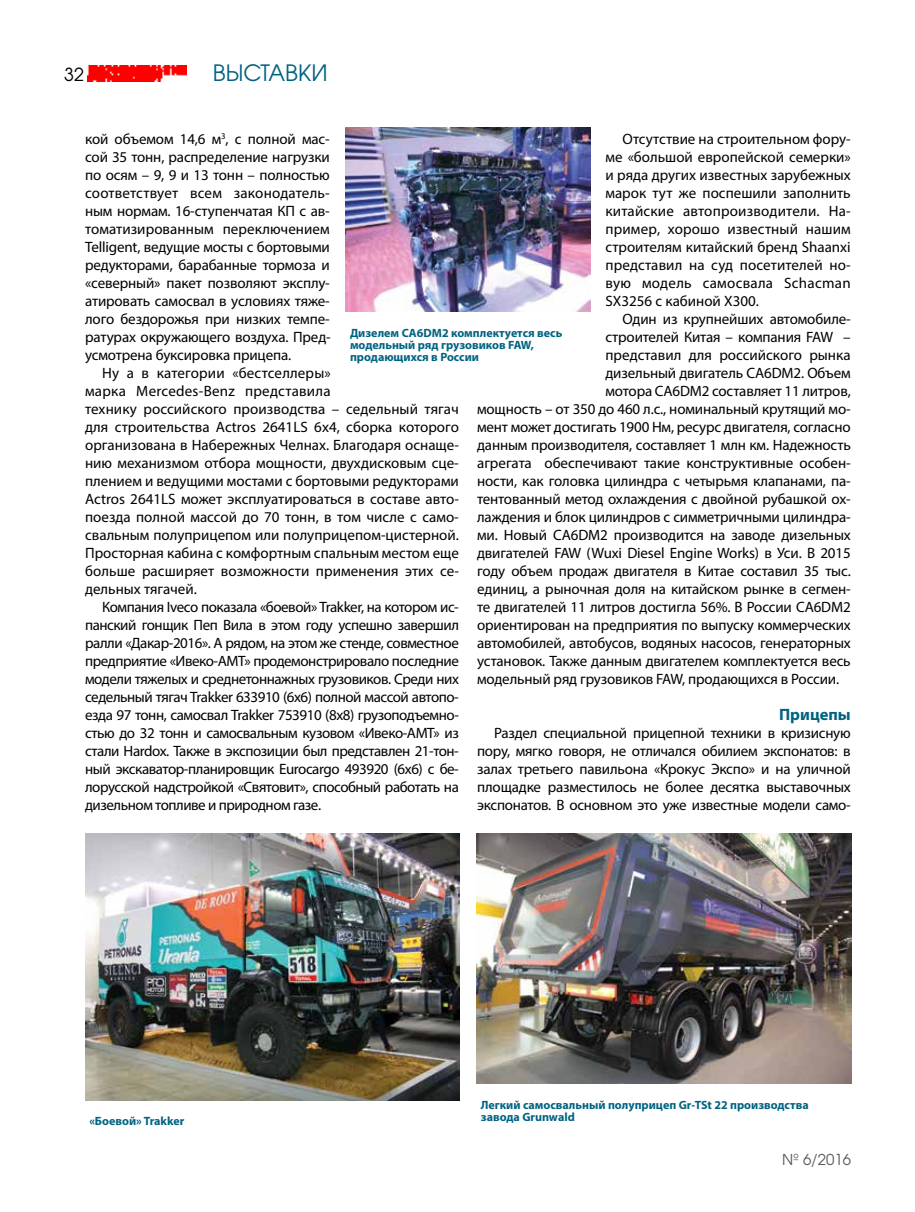
<style>
.page{position:relative;width:915px;height:1212px;background:#fff}
.page>*{position:absolute;margin:0;border:0;box-sizing:border-box;transform-origin:0 0}
.t1{font:22.5px "AG Avalanche C";color:#006382}
.t2{font:18px "AG Avalanche C";color:#000}
.t3{font:700 16.5px "Myriad Pro";color:#006382}
.t4{font:15px/18px "Myriad Pro";letter-spacing:-.01em;color:#000;text-align:justify}
.t5{font:15px "AG Avalanche C";color:#58595b}
.t6{font:700 12px/12px "Myriad Pro";color:#006382}
</style>
<div class="page">
<img style="left:88px;top:65px;width:99px;height:17px">
<img style="left:345px;top:128px;width:245px;height:184px">
<img style="left:476px;top:833px;width:374px;height:250px">
<img style="left:85px;top:833px;width:374px;height:267px">
<p class="t2" style="left:64px;top:63px;width:21px">32</p>
<h1 class="t1" style="left:213px;top:59px;width:116px">ВЫСТАВКИ</h1>
<p class="t4" style="left:85px;top:130px;width:247px">кой объемом 14,6 м<sup>3</sup>, с полной мас&shy;сой 35 тонн, распределение нагрузки по осям – 9, 9 и 13 тонн – полностью соответствует всем законодатель&shy;ным нормам. 16-ступенчатая КП с ав&shy;томатизированным переключением Telligent, ведущие мосты с бортовыми редукторами, барабанные тормоза и «северный» пакет позволяют эксплу&shy;атировать самосвал в условиях тяже&shy;лого бездорожья при низких темпе&shy;ратурах окружающего воздуха. Пред&shy;усмотрена буксировка прицепа.</p>
<p class="t4" style="left:85px;top:364px;width:375px;text-align:left;text-indent:17px">Ну а в категории «бестселлеры»<br>марка Mercedes-Benz представила<br>технику российского производства – седельный тягач для строительства Actros 2641LS 6x4, сборка которого организована в Набережных Челнах. Благодаря оснаще&shy;нию механизмом отбора мощности, двухдисковым сце&shy;плением и ведущими мостами с бортовыми редукторами Actros 2641LS может эксплуатироваться в составе авто&shy;поезда полной массой до 70 тонн, в том числе с само&shy;свальным полуприцепом или полуприцепом-цистерной.<br>Просторная кабина с комфортным спальным местом еще больше расширяет возможности применения этих се&shy;дельных тягачей.</p>
<p class="t4" style="left:85px;top:598px;width:375px;text-indent:17px">Компания Iveco показала «боевой» Trakker, на котором ис&shy;панский гонщик Пеп Вила в этом году успешно завершил ралли «Дакар-2016». А рядом, на этом же стенде, совместное предприятие «Ивеко-АМТ» продемонстрировало последние модели тяжелых и среднетоннажных грузовиков. Среди них седельный тягач Trakker 633910 (6х6) полной массой автопо&shy;езда 97 тонн, самосвал Trakker 753910 (8х8) грузоподъемно&shy;стью до 32 тонн и самосвальным кузовом «Ивеко-АМТ» из стали Hardox. Также в экспозиции был представлен 21-тон&shy;ный экскаватор-планировщик Eurocargo 493920 (6х6) с бе&shy;лорусской надстройкой «Святовит», способный работать на дизельном топливе и природном газе.</p>
<p class="t4" style="left:605px;top:130px;width:247px;text-indent:17px">Отсутствие на строительном фору&shy;ме «большой европейской семерки» и ряда других известных зарубежных марок тут же поспешили заполнить китайские автопроизводители. На&shy;пример, хорошо известный нашим строителям китайский бренд Shaanxi представил на суд посетителей но&shy;вую модель самосвала Schacman SX3256 с кабиной X300.</p>
<p class="t4" style="left:622px;top:310px;width:230px">Один из крупнейших автомобиле-</p>
<p class="t4" style="left:605px;top:328px;width:247px">строителей Китая – компания FAW –</p>
<p class="t4" style="left:605px;top:346px;width:247px">представил для российского рынка</p>
<p class="t4" style="left:605px;top:364px;width:247px">дизельный двигатель СА6DM2. Объем</p>
<p class="t4" style="left:605px;top:382px;width:247px">мотора СА6DM2 составляет 11 литров,</p>
<p class="t4" style="left:477px;top:400px;width:375px">мощность – от 350 до 460 л.с., номинальный крутящий мо-</p>
<p class="t4" style="left:477px;top:418px;width:375px">мент может достигать 1900 Нм, ресурс двигателя, согласно</p>
<p class="t4" style="left:477px;top:436px;width:375px">данным производителя, составляет 1 млн км. Надежность</p>
<p class="t4" style="left:477px;top:454px;width:375px">агрегата обеспечивают такие конструктивные особен-</p>
<p class="t4" style="left:477px;top:472px;width:375px">ности, как головка цилиндра с четырьмя клапанами, па-</p>
<p class="t4" style="left:477px;top:490px;width:375px">тентованный метод охлаждения с двойной рубашкой ох-</p>
<p class="t4" style="left:477px;top:508px;width:375px">лаждения и блок цилиндров с симметричными цилиндра-</p>
<p class="t4" style="left:477px;top:526px;width:375px">ми. Новый СА6DM2 производится на заводе дизельных</p>
<p class="t4" style="left:477px;top:544px;width:375px">двигателей FAW (Wuxi Diesel Engine Works) в Уси. В 2015</p>
<p class="t4" style="left:477px;top:562px;width:375px">году объем продаж двигателя в Китае составил 35 тыс.</p>
<p class="t4" style="left:477px;top:580px;width:375px">единиц, а рыночная доля на китайском рынке в сегмен-</p>
<p class="t4" style="left:477px;top:598px;width:375px">те двигателей 11 литров достигла 56%. В России СА6DM2</p>
<p class="t4" style="left:477px;top:616px;width:375px">ориентирован на предприятия по выпуску коммерческих</p>
<p class="t4" style="left:477px;top:634px;width:375px">автомобилей, автобусов, водяных насосов, генераторных</p>
<p class="t4" style="left:477px;top:652px;width:375px">установок. Также данным двигателем комплектуется весь</p>
<p class="t4" style="left:477px;top:670px;width:363px">модельный ряд грузовиков FAW, продающихся в России.</p>
<p class="t3" style="left:778px;top:704px;width:73px">Прицепы</p>
<p class="t4" style="left:477px;top:724px;width:375px;text-indent:17px">Раздел специальной прицепной техники в кризисную пору, мягко говоря, не отличался обилием экспонатов: в залах третьего павильона «Крокус Экспо» и на уличной площадке разместилось не более десятка выставочных экспонатов. В основном это уже известные модели само-</p>
<p class="t6" style="left:350px;top:326px;width:214px">Дизелем СА6DM2 комплектуется весь модельный ряд грузовиков FAW, продающихся в России</p>
<p class="t6" style="left:89px;top:1115px;width:96px">«Боевой» Trakker</p>
<p class="t6" style="left:480px;top:1098px;width:329px">Легкий самосвальный полуприцеп Gr-TSt 22 производства завода Grunwald</p>
<p class="t5" style="left:781px;top:1150px;width:70px">№ 6/2016</p>
</div>
